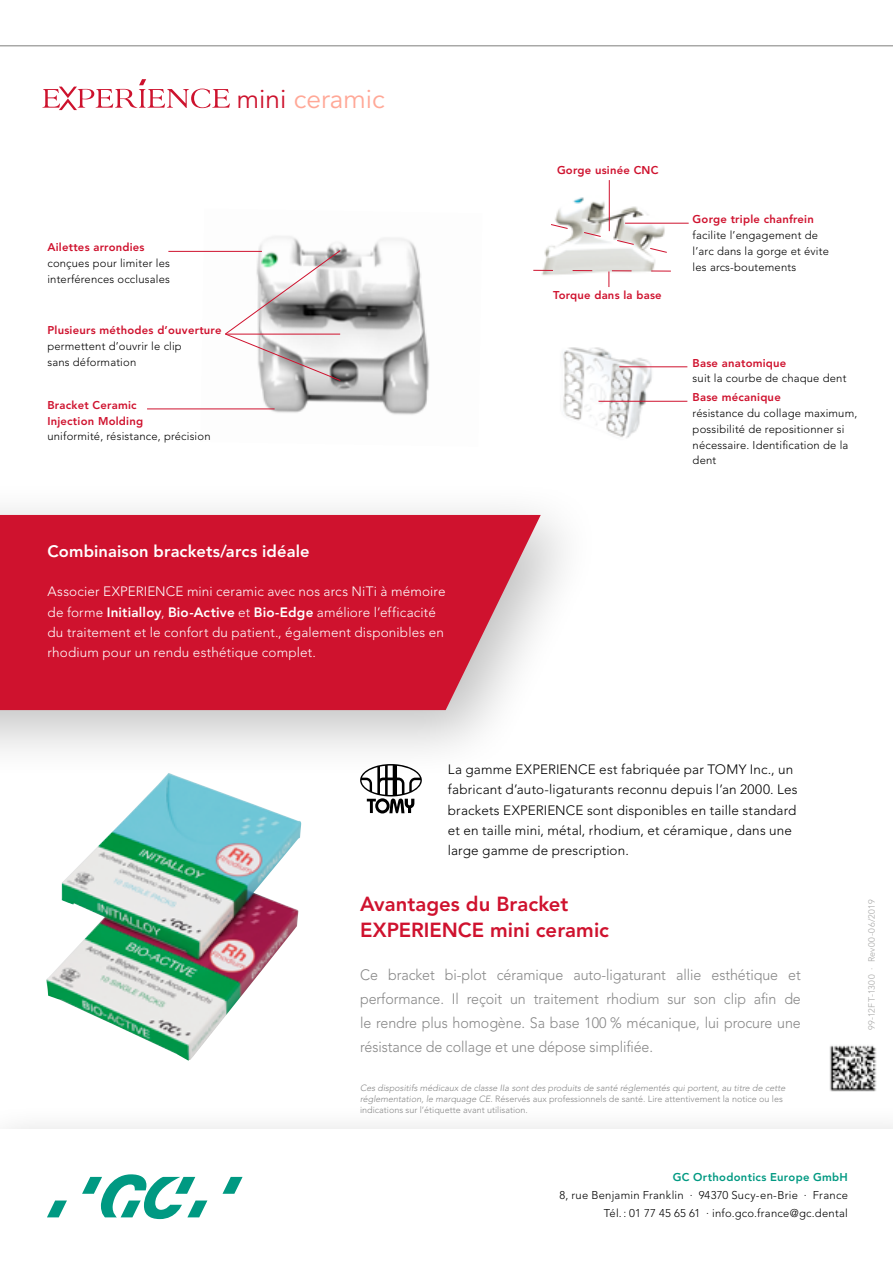
<style>
.page{position:relative;width:893px;height:1263px;background:#fff}
.page>*{position:absolute;margin:0;border:0;box-sizing:border-box;transform-origin:0 0}
.t1{font:26.25px "Avenir LT Std";color:#ffa897}
.H1_12pt_FR{font:800 20.25px/25.5px "Avenir LT Std";color:#cf122e}
.H1_12pt_FR-2{font:800 16.5px "Avenir LT Std";letter-spacing:.01em;color:#fff}
.Texte_courant{font:300 15px/24px "Avenir LT Std";letter-spacing:-.005em;color:#878787;text-align:justify;scale:.95 1}
.H1_12pt_FR-3{font:300 13.5px/20.2px "Avenir LT Std";letter-spacing:.01em;color:#000}
.Avenir_Light_9_13_5p{font:300 13.5px/20.2px "Avenir LT Std";letter-spacing:.01em;color:#fff}
.Légende_produits{font:300 11.25px/15.8px "Avenir LT Std";letter-spacing:.015em;color:#000}
.Légende_produits-2{font:800 11.25px/15.8px "Avenir LT Std";letter-spacing:.02em;color:#cf122e}
.t2{font:800 11.25px "Avenir LT Std";letter-spacing:.025em;color:#009982}
.t3{font:italic 300 9px/10.8px "Avenir LT Std";color:#878787}
.t4{font:300 9px "Avenir LT Std";letter-spacing:.045em;color:#a8a8a7}
.s1{color:#cd122d}
.s2{font-weight:800}
.s3{font-style:normal}
</style>
<div class="page">
<img style="left:200px;top:236px;width:230px;height:179px">
<div style="left:0;top:477px;width:605px;height:303px;background:#000;opacity:.25"></div>
<svg style="left:0;top:515px;width:541px;height:195px;background:#d0243e"></svg>
<svg style="left:360px;top:764px;width:62px;height:49px"></svg>
<hr style="left:168px;top:251px;width:94px;height:1px;background:#cf122e">
<img style="left:563px;top:347px;width:114px;height:92px">
<img style="left:541px;top:191px;width:125px;height:79px">
<svg style="left:224px;top:250px;width:117px;height:131px"></svg>
<hr style="left:598px;top:401px;width:89px;height:1px;background:#cf122e">
<hr style="left:619px;top:366px;width:68px;height:1px;background:#cf122e">
<hr style="left:147px;top:408px;width:128px;height:1px;background:#cf122e">
<hr style="left:625px;top:223px;width:64px;height:1px;background:#cf122e">
<hr style="left:609px;top:180px;width:1px;height:51px;background:#cf122e">
<div style="left:0;top:1103px;width:893px;height:160px;background:#fbfbfb"></div>
<div style="left:0;top:1130px;width:893px;height:133px;background:#fff"></div>
<svg style="left:223px;top:1177px;width:20px;height:17px"></svg>
<svg style="left:47px;top:1200px;width:20px;height:17px"></svg>
<svg style="left:82px;top:1174px;width:125px;height:45px"></svg>
<hr style="left:0;top:45px;width:893px;height:1px;background:#a8a8a7">
<svg style="left:533px;top:270px;width:138px;height:17px"></svg>
<svg style="left:550px;top:224px;width:117px;height:29px"></svg>
<img style="left:829px;top:1045px;width:48px;height:47px">
<svg style="left:42px;top:79px;width:188px;height:31px"></svg>
<img style="left:46px;top:773px;width:255px;height:288px">
<p class="t1" style="left:237px;top:83px;width:150px"><span class="s1">mini</span> ceramic</p>
<p class="Légende_produits-2" style="left:47px;top:240px;width:99px">Ailettes arrondies</p>
<p class="Légende_produits" style="left:47px;top:255px;width:124px">conçues pour limiter les interférences occlusales</p>
<p class="Légende_produits-2" style="left:47px;top:322px;width:176px">Plusieurs méthodes d’ouverture</p>
<p class="Légende_produits" style="left:47px;top:338px;width:136px">permettent d’ouvrir le clip sans déformation</p>
<p class="Légende_produits-2" style="left:47px;top:397px;width:97px">Bracket Ceramic<br>Injection Molding</p>
<p class="Légende_produits" style="left:47px;top:429px;width:165px">uniformité, résistance, précision</p>
<p class="H1_12pt_FR-2" style="left:47px;top:541px;width:264px">Combinaison brackets/arcs idéale</p>
<p class="Avenir_Light_9_13_5p" style="left:47px;top:582px;width:400px">Associer EXPERIENCE mini ceramic avec nos arcs NiTi à mémoire de forme <span class="s2">Initialloy</span>, <span class="s2">Bio-Active</span> et <span class="s2">Bio-Edge</span> améliore l’efficacité du traitement et le confort du patient., également disponibles en rhodium pour un rendu esthétique complet.</p>
<p class="Légende_produits-2" style="left:557px;top:162px;width:103px">Gorge usinée CNC</p>
<p class="Légende_produits-2" style="left:553px;top:287px;width:110px">Torque dans la base</p>
<p class="Légende_produits-2" style="left:693px;top:211px;width:123px">Gorge triple chanfrein</p>
<p class="Légende_produits" style="left:693px;top:227px;width:138px">facilite l’engagement de l’arc dans la gorge et évite les arcs-boutements</p>
<p class="Légende_produits-2" style="left:693px;top:355px;width:95px">Base anatomique</p>
<p class="Légende_produits" style="left:693px;top:371px;width:155px">suit la courbe de chaque dent</p>
<p class="Légende_produits-2" style="left:693px;top:390px;width:90px">Base mécanique</p>
<p class="Légende_produits" style="left:693px;top:405px;width:166px">résistance du collage maximum, possibilité de repositionner si nécessaire. Identification de la dent</p>
<p class="H1_12pt_FR-3" style="left:448px;top:759px;width:351px">La gamme EXPERIENCE est fabriquée par TOMY Inc., un fabricant d’auto-ligaturants reconnu depuis l’an 2000. Les brackets EXPERIENCE sont disponibles en taille standard et en taille mini, métal, rhodium, et céramique, dans une large gamme de prescription.</p>
<p class="H1_12pt_FR" style="left:360px;top:891px;width:250px">Avantages du Bracket<br>EXPERIENCE mini ceramic</p>
<p class="Texte_courant" style="left:360px;top:963px;width:465px">Ce bracket bi-plot céramique auto-ligaturant allie esthétique et performance. Il reçoit un traitement rhodium sur son clip afin de le rendre plus homogène. Sa base 100 % mécanique, lui procure une résistance de collage et une dépose simplifiée.</p>
<p class="t3" style="left:360px;top:1083px;width:427px">Ces dispositifs médicaux de classe IIa sont des produits de santé réglementés qui portent, au titre de cette réglementation, le marquage CE. <span class="s3">Réservés aux professionnels de santé. Lire attentivement la notice ou les indications sur l’étiquette avant utilisation.</span></p>
<p class="t4" style="left:867px;top:1030px;width:132px;rotate:-90deg">99-12FT-1300 · Rev00-06/2019</p>
<p class="t2" style="left:673px;top:1171px;width:177px">GC Orthodontics Europe GmbH</p>
<p class="Légende_produits" style="left:559px;top:1188px;width:290px">8, rue Benjamin Franklin · 94370 Sucy-en-Brie · France</p>
<p class="Légende_produits" style="left:604px;top:1206px;width:246px">Tél. : 01 77 45 65 61 · info.gco.france@gc.dental</p>
</div>
